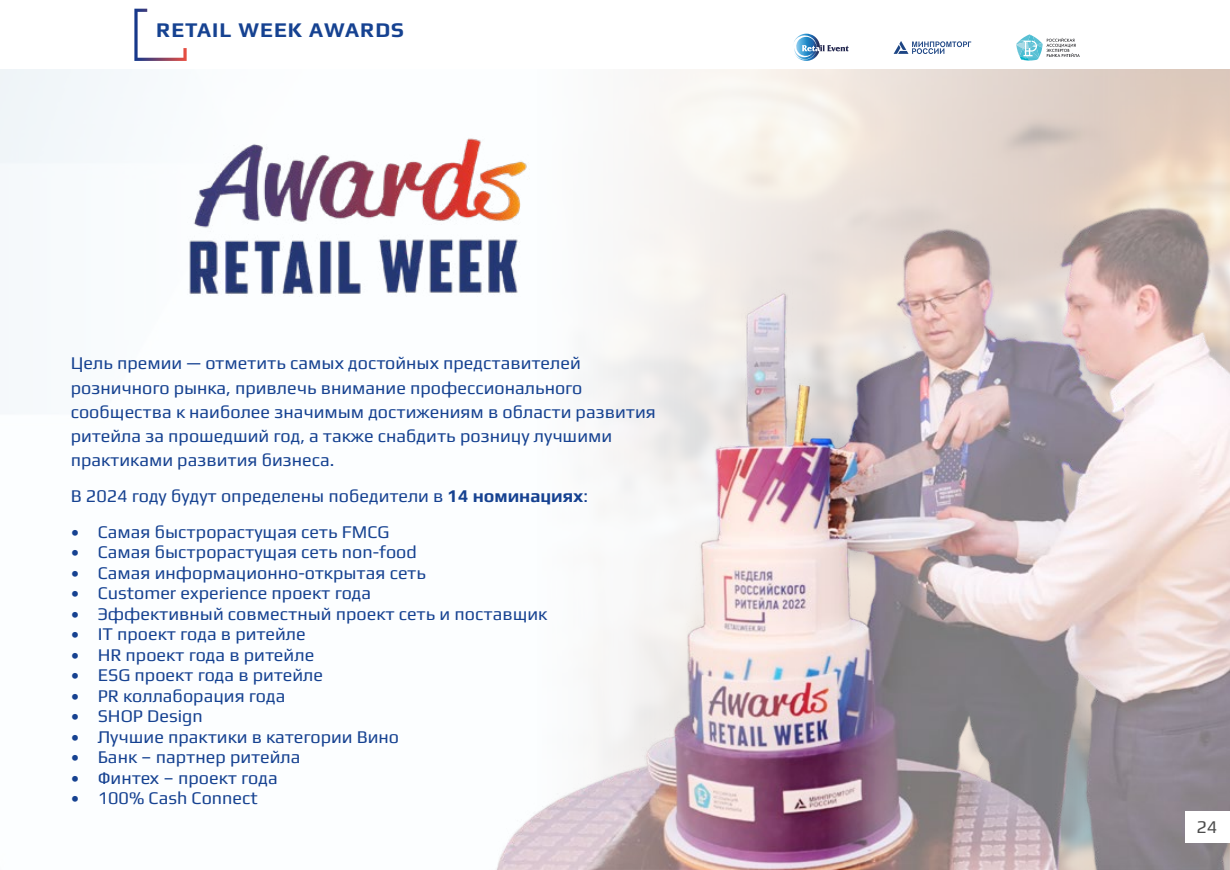
<style>
.page{position:relative;width:1230px;height:870px;background:#fff}
.page>*{position:absolute;margin:0;border:0;box-sizing:border-box;transform-origin:0 0}
.t1{font:700 21px "Play";letter-spacing:.05em;color:#164291}
.t2{font:18px/24.3px "Play";color:#164291}
.t3{font:18px "Play";color:#4d4d4d}
.s1{font-weight:700}
</style>
<div class="page">
<img style="left:489px;top:69px;width:741px;height:801px">
<svg style="left:894px;top:41px;width:77px;height:13px"></svg>
<svg style="left:1016px;top:34px;width:64px;height:27px"></svg>
<div style="left:1185px;top:812px;width:45px;height:31px;background:#fff"></div>
<svg style="left:794px;top:34px;width:26px;height:27px"></svg>
<svg style="left:134px;top:9px;width:53px;height:52px"></svg>
<img style="left:143px;top:73px;width:430px;height:287px">
<p class="t1" style="left:156px;top:17px;width:249px">RETAIL WEEK AWARDS</p>
<p class="t2" style="left:71px;top:351px;width:587px">Цель премии — отметить самых достой ных представителей розничного рынка, привлечь внимание профессионального сообщества к наиболее значимым достижениям в области развития ритейла за прошедший год, а также снабдить розницу лучшими практиками развития бизнеса.</p>
<p class="t2" style="left:71px;top:484px;width:519px">В 2024 году будут определены победители в <span class="s1">14 номинациях</span>:</p>
<p class="t2" style="left:71px;top:519px;width:320px">• Самая быстрорастущая сеть FMCG</p>
<p class="t2" style="left:71px;top:540px;width:348px">• Самая быстрорастущая сеть non-food</p>
<p class="t2" style="left:71px;top:560px;width:357px">• Самая информационно-открытая сеть</p>
<p class="t2" style="left:71px;top:581px;width:302px">• Customer experience проект года</p>
<p class="t2" style="left:71px;top:601px;width:478px">• Эффективный совместный проект сеть и поставщик</p>
<p class="t2" style="left:71px;top:622px;width:237px">• IT проект года в ритейле</p>
<p class="t2" style="left:71px;top:642px;width:245px">• HR проект года в ритейле</p>
<p class="t2" style="left:71px;top:662px;width:254px">• ESG проект года в ритейле</p>
<p class="t2" style="left:71px;top:683px;width:216px">• PR коллаборация года</p>
<p class="t2" style="left:71px;top:703px;width:134px">• SHOP Design</p>
<p class="t2" style="left:71px;top:724px;width:330px">• Лучшие практики в категории Вино</p>
<p class="t2" style="left:71px;top:744px;width:231px">• Банк – партнер ритейла</p>
<p class="t2" style="left:71px;top:765px;width:208px">• Финтех – проект года</p>
<p class="t2" style="left:71px;top:785px;width:189px">• 100% Cash Connect</p>
<p class="t3" style="left:1197px;top:816px;width:22px">24</p>
</div>
